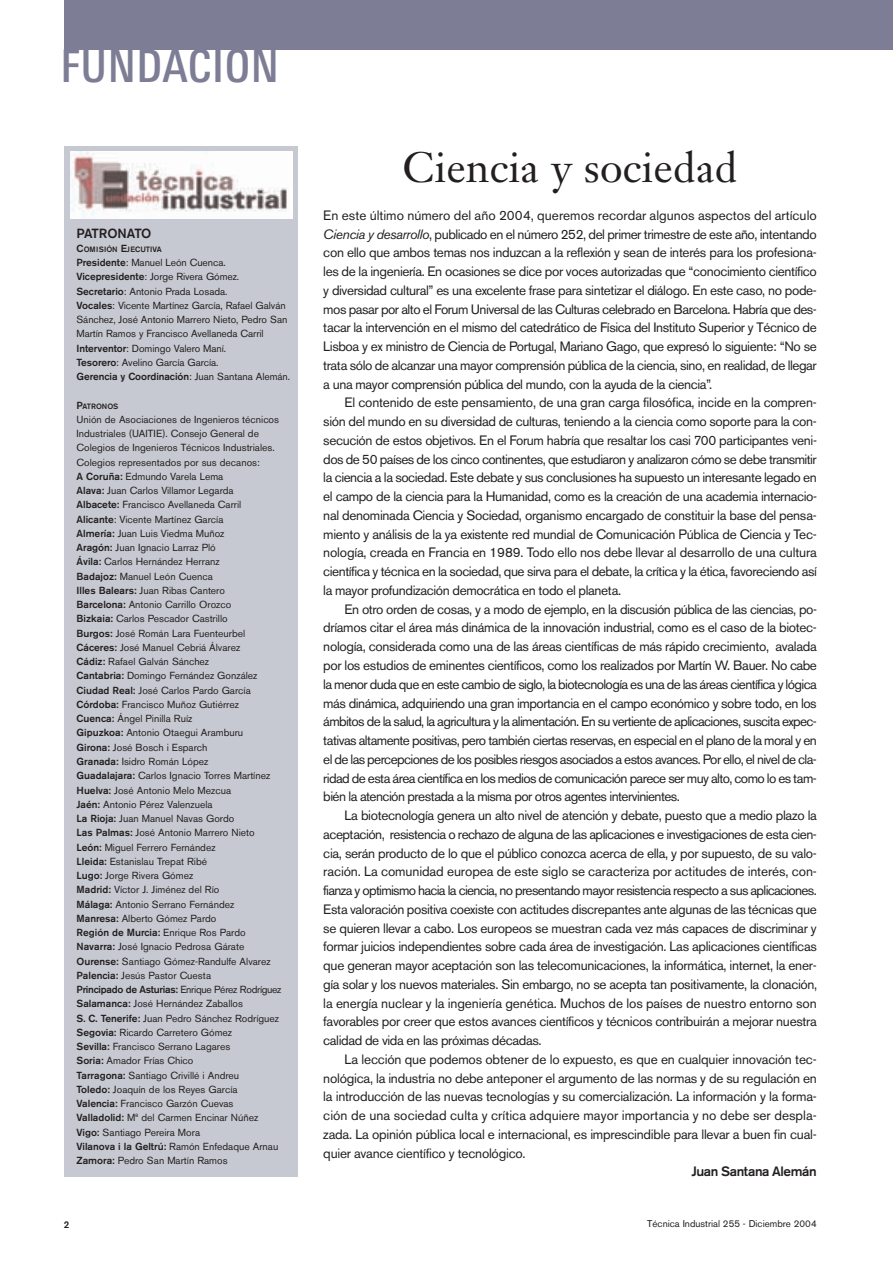
<style>
.page{position:relative;width:893px;height:1262px;background:#fff}
.page>*{position:absolute;margin:0;border:0;box-sizing:border-box;transform-origin:0 0}
.t1{font:500 condensed 45px "Linotype Univers";letter-spacing:.015em;color:#7d7d96}
.t2{font:42px "Janson Text";letter-spacing:.005em;color:#231f20}
.t3{font:13.5px/18.8px "Akzidenz Grotesk BE";letter-spacing:-.03em;color:#231f20;text-align:justify}
.t4{font:500 13.5px "Akzidenz Grotesk BE";letter-spacing:-.03em;color:#231f20}
.t5{font:500 13.2px "Akzidenz Grotesk BE";letter-spacing:-.02em;color:#231f20}
.t6{font:10.2px/14.2px "Akzidenz Grotesk BE";color:#231f20}
.t7{font:9.75px "Akzidenz Grotesk BE";color:#231f20}
.t8{font:500 9.75px "Akzidenz Grotesk BE";color:#231f20}
.t9{font:500 7.65px "Akzidenz Grotesk BE";color:#231f20}
.s1{font-size:10.2px}
.s2{font-weight:500}
.s3{font-style:italic}
</style>
<div class="page">
<div style="left:64px;top:146px;width:234px;height:1030px;background:#c6c9d1"></div>
<div style="left:64px;top:0;width:828px;height:50px;background:#7d7d96"></div>
<img style="left:70px;top:152px;width:222px;height:66px">
<h1 class="t1" style="left:60px;top:49px;width:220px">FUNDACIÓN</h1>
<p class="t5" style="left:77px;top:228px;width:76px">PATRONATO</p>
<p class="t9" style="left:77px;top:246px;width:87px"><span class="s1">C</span>OMISIÓN <span class="s1">E</span>JECUTIVA</p>
<p class="t6" style="left:77px;top:256px;width:215px"><span class="s2">Presidente</span>: Manuel León Cuenca.<br><span class="s2">Vicepresidente</span>: Jorge Rivera Gómez.<br><span class="s2">Secretario</span>: Antonio Prada Losada.<br><span class="s2">Vocales</span>: Vicente Martínez García, Rafael Galván Sánchez, José Antonio Marrero Nieto, Pedro San Martín Ramos y Francisco Avellaneda Carril <span class="s2">Interventor</span>: Domingo Valero Maní.<br><span class="s2">Tesorero</span>: Avelino García García.<br><span class="s2">Gerencia y Coordinación</span>: Juan Santana Alemán.</p>
<p class="t9" style="left:77px;top:403px;width:43px"><span class="s1">P</span>ATRONOS</p>
<p class="t6" style="left:77px;top:413px;width:206px">Unión de Asociaciones de Ingenieros técnicos Industriales (UAITIE). Consejo General de Colegios de Ingenieros Técnicos Industriales.<br>Colegios representados por sus decanos:<br><span class="s2">A Coruña:</span> Edmundo Varela Lema<br><span class="s2">Alava:</span> Juan Carlos Villamor Legarda<br><span class="s2">Albacete:</span> Francisco Avellaneda Carril <span class="s2">Alicante</span>: Vicente Martínez García<br><span class="s2">Almería:</span> Juan Luis Viedma Muñoz<br><span class="s2">Aragón:</span> Juan Ignacio Larraz Pló<br><span class="s2">Ávila:</span> Carlos Hernández Herranz<br><span class="s2">Badajoz:</span> Manuel León Cuenca<br><span class="s2">Illes Balears:</span> Juan Ribas Cantero<br><span class="s2">Barcelona:</span> Antonio Carrillo Orozco<br><span class="s2">Bizkaia:</span> Carlos Pescador Castrillo<br><span class="s2">Burgos:</span> José Román Lara Fuenteurbel <span class="s2">Cáceres:</span> José Manuel Cebriá Álvarez<br><span class="s2">Cádiz:</span> Rafael Galván Sánchez<br><span class="s2">Cantabria:</span> Domingo Fernández González <span class="s2">Ciudad Real:</span> José Carlos Pardo García <span class="s2">Córdoba:</span> Francisco Muñoz Gutiérrez<br><span class="s2">Cuenca:</span> Ángel Pinilla Ruíz<br><span class="s2">Gipuzkoa:</span> Antonio Otaegui Aramburu<br><span class="s2">Girona:</span> José Bosch i Esparch<br><span class="s2">Granada:</span> Isidro Román López<br><span class="s2">Guadalajara:</span> Carlos Ignacio Torres Martínez <span class="s2">Huelva:</span> José Antonio Melo Mezcua<br><span class="s2">Jaén:</span> Antonio Pérez Valenzuela<br><span class="s2">La Rioja:</span> Juan Manuel Navas Gordo<br><span class="s2">Las Palmas:</span> José Antonio Marrero Nieto <span class="s2">León:</span> Miguel Ferrero Fernández<br><span class="s2">Lleida:</span> Estanislau Trepat Ribé<br><span class="s2">Lugo:</span> Jorge Rivera Gómez<br><span class="s2">Madrid:</span> Víctor J. Jiménez del Río<br><span class="s2">Málaga:</span> Antonio Serrano Fernández<br><span class="s2">Manresa:</span> Alberto Gómez Pardo<br><span class="s2">Región de Murcia:</span> Enrique Ros Pardo <span class="s2">Navarra:</span> José Ignacio Pedrosa Gárate <span class="s2">Ourense:</span> Santiago Gómez-Randulfe Alvarez <span class="s2">Palencia:</span> Jesús Pastor Cuesta<br><span class="s2">Principado de Asturias:</span> Enrique Pérez Rodríguez <span class="s2">Salamanca:</span> José Hernández Zaballos<br><span class="s2">S. C. Tenerife:</span> Juan Pedro Sánchez Rodríguez <span class="s2">Segovia:</span> Ricardo Carretero Gómez<br><span class="s2">Sevilla:</span> Francisco Serrano Lagares<br><span class="s2">Soria:</span> Amador Frías Chico<br><span class="s2">Tarragona:</span> Santiago Crivillé i Andreu<br><span class="s2">Toledo:</span> Joaquín de los Reyes García<br><span class="s2">Valencia:</span> Francisco Garzón Cuevas <span class="s2">Valladolid:</span> Mª del Carmen Encinar Núñez <span class="s2">Vigo:</span> Santiago Pereira Mora<br><span class="s2">Vilanova i la Geltrú:</span> Ramón Enfedaque Arnau <span class="s2">Zamora:</span> Pedro San Martín Ramos</p>
<h2 class="t2" style="left:402px;top:150px;width:336px">Ciencia y sociedad</h2>
<p class="t3" style="left:323px;top:207px;width:495px">En este último número del año 2004, queremos recordar algunos aspectos del artículo <span class="s3">Ciencia y desarrollo</span>, publicado en el número 252, del primer trimestre de este año, intentando con ello que ambos temas nos induzcan a la reflexión y sean de interés para los profesiona&shy;les de la ingeniería. En ocasiones se dice por voces autorizadas que “conocimiento científico y diversidad cultural” es una excelente frase para sintetizar el diálogo. En este caso, no pode&shy;mos pasar por alto el Forum Universal de las Culturas celebrado en Barcelona. Habría que des&shy;tacar la intervención en el mismo del catedrático de Física del Instituto Superior y Técnico de Lisboa y ex ministro de Ciencia de Portugal, Mariano Gago, que expresó lo siguiente: “No se trata sólo de alcanzar una mayor comprensión pública de la ciencia, sino, en realidad, de llegar a una mayor comprensión pública del mundo, con la ayuda de la ciencia”.</p>
<p class="t3" style="left:323px;top:395px;width:495px;text-indent:21px">El contenido de este pensamiento, de una gran carga filosófica, incide en la compren&shy;sión del mundo en su diversidad de culturas, teniendo a la ciencia como soporte para la con&shy;secución de estos objetivos. En el Forum habría que resaltar los casi 700 participantes veni&shy;dos de 50 países de los cinco continentes, que estudiaron y analizaron cómo se debe transmitir la ciencia a la sociedad. Este debate y sus conclusiones ha supuesto un interesante legado en el campo de la ciencia para la Humanidad, como es la creación de una academia internacio&shy;nal denominada Ciencia y Sociedad, organismo encargado de constituir la base del pensa&shy;miento y análisis de la ya existente red mundial de Comunicación Pública de Ciencia y Tec&shy;nología, creada en Francia en 1989. Todo ello nos debe llevar al desarrollo de una cultura científica y técnica en la sociedad, que sirva para el debate, la crítica y la ética, favoreciendo así la mayor profundización democrática en todo el planeta.</p>
<p class="t3" style="left:323px;top:601px;width:495px;text-indent:21px">En otro orden de cosas, y a modo de ejemplo, en la discusión pública de las ciencias, po&shy;dríamos citar el área más dinámica de la innovación industrial, como es el caso de la biotec&shy;nología, considerada como una de las áreas científicas de más rápido crecimiento, avalada por los estudios de eminentes científicos, como los realizados por Martín W. Bauer. No cabe la menor duda que en este cambio de siglo, la biotecnología es una de las áreas científica y lógica más dinámica, adquiriendo una gran importancia en el campo económico y sobre todo, en los ámbitos de la salud, la agricultura y la alimentación. En su vertiente de aplicaciones, suscita expec&shy;tativas altamente positivas, pero también ciertas reservas, en especial en el plano de la moral y en el de las percepciones de los posibles riesgos asociados a estos avances. Por ello, el nivel de cla&shy;ridad de esta área científica en los medios de comunicación parece ser muy alto, como lo es tam&shy;bién la atención prestada a la misma por otros agentes intervinientes.</p>
<p class="t3" style="left:323px;top:807px;width:495px;text-indent:21px">La biotecnología genera un alto nivel de atención y debate, puesto que a medio plazo la aceptación, resistencia o rechazo de alguna de las aplicaciones e investigaciones de esta cien&shy;cia, serán producto de lo que el público conozca acerca de ella, y por supuesto, de su valo&shy;ración. La comunidad europea de este siglo se caracteriza por actitudes de interés, con&shy;fianza y optimismo hacia la ciencia, no presentando mayor resistencia respecto a sus aplicaciones.<br>Esta valoración positiva coexiste con actitudes discrepantes ante algunas de las técnicas que se quieren llevar a cabo. Los europeos se muestran cada vez más capaces de discriminar y formar juicios independientes sobre cada área de investigación. Las aplicaciones científicas que generan mayor aceptación son las telecomunicaciones, la informática, internet, la ener&shy;gía solar y los nuevos materiales. Sin embargo, no se acepta tan positivamente, la clonación, la energía nuclear y la ingeniería genética. Muchos de los países de nuestro entorno son favorables por creer que estos avances científicos y técnicos contribuirán a mejorar nuestra calidad de vida en las próximas décadas.</p>
<p class="t3" style="left:323px;top:1051px;width:495px;text-indent:21px">La lección que podemos obtener de lo expuesto, es que en cualquier innovación tec&shy;nológica, la industria no debe anteponer el argumento de las normas y de su regulación en la introducción de las nuevas tecnologías y su comercialización. La información y la forma&shy;ción de una sociedad culta y crítica adquiere mayor importancia y no debe ser despla&shy;zada. La opinión pública local e internacional, es imprescindible para llevar a buen fin cual&shy;quier avance científico y tecnológico.</p>
<p class="t4" style="left:691px;top:1166px;width:127px">Juan Santana Alemán</p>
<p class="t8" style="left:64px;top:1221px;width:7px">2</p>
<p class="t7" style="left:647px;top:1220px;width:171px">Técnica Industrial 255 - Diciembre 2004</p>
</div>
